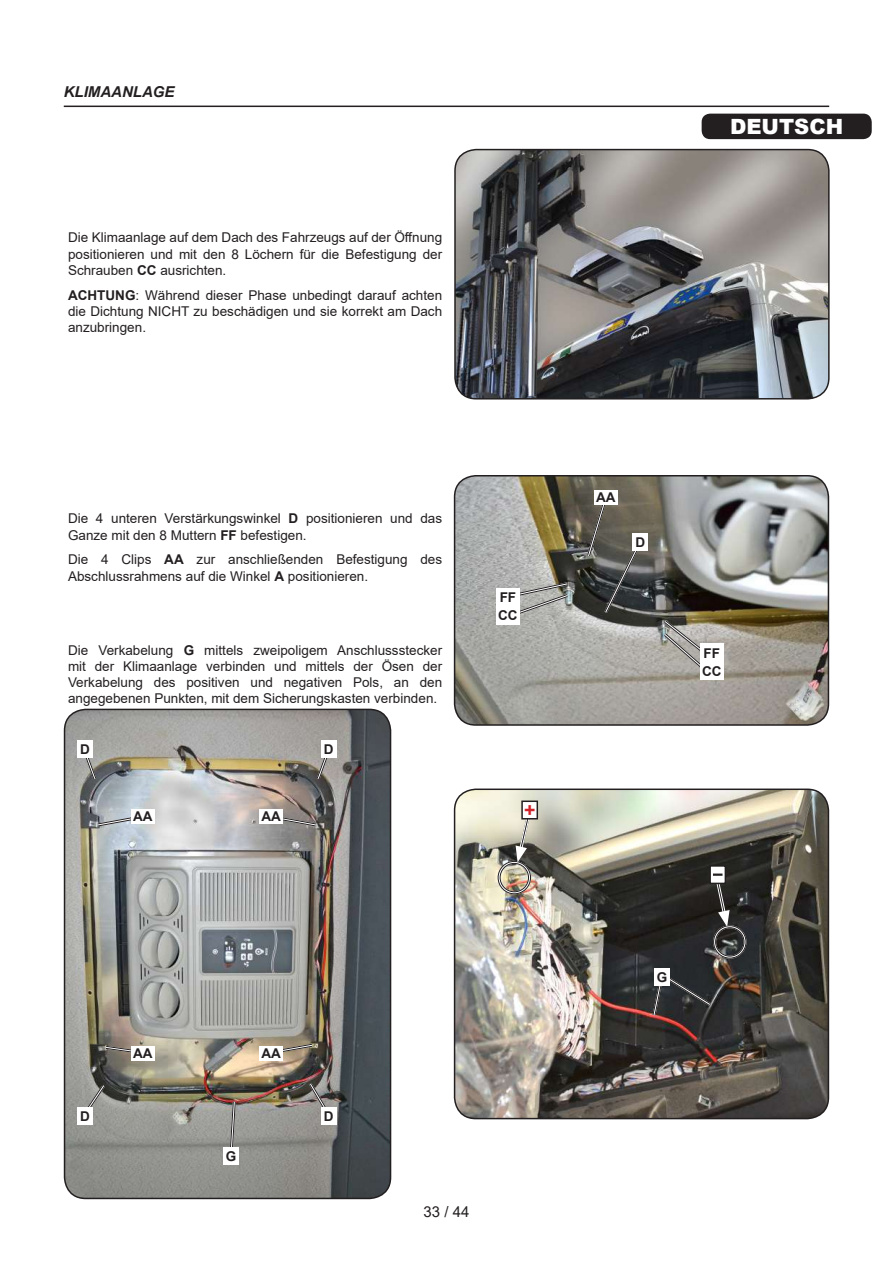
<style>
.page{position:relative;width:893px;height:1263px;background:#fff}
.page>*{position:absolute;margin:0;border:0;box-sizing:border-box;transform-origin:0 0}
.t1{font:900 21px "Arial";color:#fff}
.t2{font:700 19.5px "Arial";color:#d1232a}
.t3{font:italic 700 15px "Arial";color:#231f20}
.t4{font:15px "Arial";color:#231f20}
.t5{font:13.5px/16.2px "Arial";color:#231f20;text-align:justify}
.t6{font:700 13.5px/17.7px "Arial";color:#231f20}
.s1{font-weight:700}
</style>
<div class="page">
<hr style="left:64px;top:106px;width:765px;height:1px;background:#231f20">
<div style="left:702px;top:114px;width:170px;height:25px;background:#231f20;border-radius:9px"></div>
<img style="left:455px;top:150px;width:374px;height:249px">
<div style="left:454px;top:149px;width:376px;height:250px;border:2px solid #231f20;border-radius:21px"></div>
<img style="left:455px;top:476px;width:373px;height:249px">
<div style="left:454px;top:475px;width:375px;height:251px;border:2px solid #231f20;border-radius:21px"></div>
<img style="left:65px;top:709px;width:326px;height:489px">
<div style="left:64px;top:709px;width:327px;height:490px;border:2px solid #231f20;border-radius:21px"></div>
<img style="left:455px;top:791px;width:373px;height:327px">
<div style="left:454px;top:788px;width:375px;height:331px;border:2px solid #231f20;border-radius:21px"></div>
<svg style="left:81px;top:747px;width:18px;height:35px"></svg>
<svg style="left:80px;top:1081px;width:28px;height:37px"></svg>
<svg style="left:314px;top:747px;width:18px;height:35px"></svg>
<svg style="left:306px;top:1080px;width:26px;height:38px"></svg>
<svg style="left:228px;top:1099px;width:9px;height:49px"></svg>
<svg style="left:506px;top:580px;width:65px;height:39px;background:#a5a5a1"></svg>
<svg style="left:661px;top:617px;width:52px;height:60px;background:#9f9b93"></svg>
<svg style="left:585px;top:495px;width:57px;height:121px;background:#54534e"></svg>
<svg style="left:94px;top:813px;width:52px;height:15px"></svg>
<svg style="left:103px;top:1044px;width:42px;height:12px"></svg>
<svg style="left:268px;top:813px;width:51px;height:15px"></svg>
<svg style="left:268px;top:1042px;width:48px;height:14px"></svg>
<div style="left:633px;top:534px;width:15px;height:17px;background:#fff"></div>
<div style="left:77px;top:740px;width:16px;height:17px;background:#fff"></div>
<div style="left:77px;top:1107px;width:16px;height:17px;background:#fff"></div>
<div style="left:321px;top:740px;width:15px;height:17px;background:#fff"></div>
<div style="left:321px;top:1107px;width:15px;height:17px;background:#fff"></div>
<div style="left:223px;top:1148px;width:16px;height:17px;background:#fff"></div>
<div style="left:700px;top:643px;width:24px;height:37px;background:#fff"></div>
<div style="left:496px;top:588px;width:24px;height:37px;background:#fff"></div>
<div style="left:594px;top:490px;width:23px;height:14px;background:#fff"></div>
<div style="left:131px;top:809px;width:23px;height:15px;background:#fff"></div>
<div style="left:131px;top:1046px;width:23px;height:14px;background:#fff"></div>
<div style="left:259px;top:809px;width:24px;height:15px;background:#fff"></div>
<div style="left:259px;top:1046px;width:24px;height:14px;background:#fff"></div>
<svg style="left:650px;top:970px;width:64px;height:48px;background:#343436"></svg>
<div style="left:654px;top:968px;width:16px;height:18px;background:#fff"></div>
<div style="left:713px;top:925px;width:33px;height:34px;border:3px solid #fff;border-radius:50%"></div>
<div style="left:713px;top:925px;width:33px;height:34px;border:1px solid #231f20;border-radius:50%"></div>
<div style="left:715px;top:927px;width:29px;height:29px;border:1px solid #231f20;border-radius:50%"></div>
<div style="left:498px;top:861px;width:33px;height:33px;border:3px solid #fff;border-radius:50%"></div>
<div style="left:498px;top:861px;width:33px;height:33px;border:1px solid #231f20;border-radius:50%"></div>
<div style="left:500px;top:863px;width:29px;height:29px;border:1px solid #231f20;border-radius:50%"></div>
<svg style="left:516px;top:806px;width:17px;height:56px"></svg>
<div style="left:522px;top:801px;width:15px;height:18px;background:#fff"></div>
<div style="left:521px;top:800px;width:17px;height:19px;border:2px solid #231f20"></div>
<div style="left:710px;top:866px;width:15px;height:17px;background:#fff"></div>
<div style="left:709px;top:865px;width:17px;height:19px;border:2px solid #231f20"></div>
<svg style="left:712px;top:871px;width:18px;height:56px"></svg>
<p class="t3" style="left:64px;top:82px;width:112px">KLIMAANLAGE</p>
<p class="t5" style="left:68px;top:229px;width:376px">Die Klimaanlage auf dem Dach des Fahrzeugs auf der Öffnung positionieren und mit den 8 Löchern für die Befestigung der Schrauben <span class="s1">CC</span> ausrichten.</p>
<p class="t5" style="left:68px;top:287px;width:376px"><span class="s1">ACHTUNG</span>: Während dieser Phase unbedingt darauf achten die Dichtung NICHT zu beschädigen und sie korrekt am Dach anzubringen.</p>
<h1 class="t1" style="left:730px;top:111px;width:115px">DEUTSCH</h1>
<p class="t5" style="left:68px;top:510px;width:376px">Die 4 unteren Verstärkungswinkel <span class="s1">D</span> positionieren und das<br>Ganze mit den 8 Muttern <span class="s1">FF</span> befestigen.</p>
<p class="t5" style="left:68px;top:551px;width:376px">Die 4 Clips <span class="s1">AA</span> zur anschließenden Befestigung des<br>Abschlussrahmens auf die Winkel <span class="s1">A</span> positionieren.</p>
<p class="t5" style="left:68px;top:642px;width:376px">Die Verkabelung <span class="s1">G</span> mittels zweipoligem Anschlussstecker mit der Klimaanlage verbinden und mittels der Ösen der Verkabelung des positiven und negativen Pols, an den angegebenen Punkten, mit dem Sicherungskasten verbinden.</p>
<p class="t6" style="left:80px;top:740px;width:11px">D</p>
<p class="t6" style="left:133px;top:808px;width:21px">AA</p>
<p class="t6" style="left:261px;top:808px;width:21px">AA</p>
<p class="t6" style="left:324px;top:740px;width:11px">D</p>
<p class="t6" style="left:498px;top:589px;width:21px">FF<br>CC</p>
<h2 class="t2" style="left:524px;top:796px;width:13px">+</h2>
<p class="t6" style="left:80px;top:1107px;width:11px">D</p>
<p class="t6" style="left:133px;top:1044px;width:21px">AA</p>
<p class="t6" style="left:261px;top:1044px;width:21px">AA</p>
<p class="t6" style="left:226px;top:1148px;width:12px">G</p>
<p class="t6" style="left:324px;top:1107px;width:11px">D</p>
<p class="t4" style="left:424px;top:1201px;width:47px">33 / 44</p>
<p class="t6" style="left:596px;top:489px;width:21px">AA</p>
<p class="t6" style="left:635px;top:534px;width:11px">D</p>
<p class="t6" style="left:702px;top:644px;width:21px">FF<br>CC</p>
<p class="t6" style="left:657px;top:968px;width:12px">G</p>
</div>
